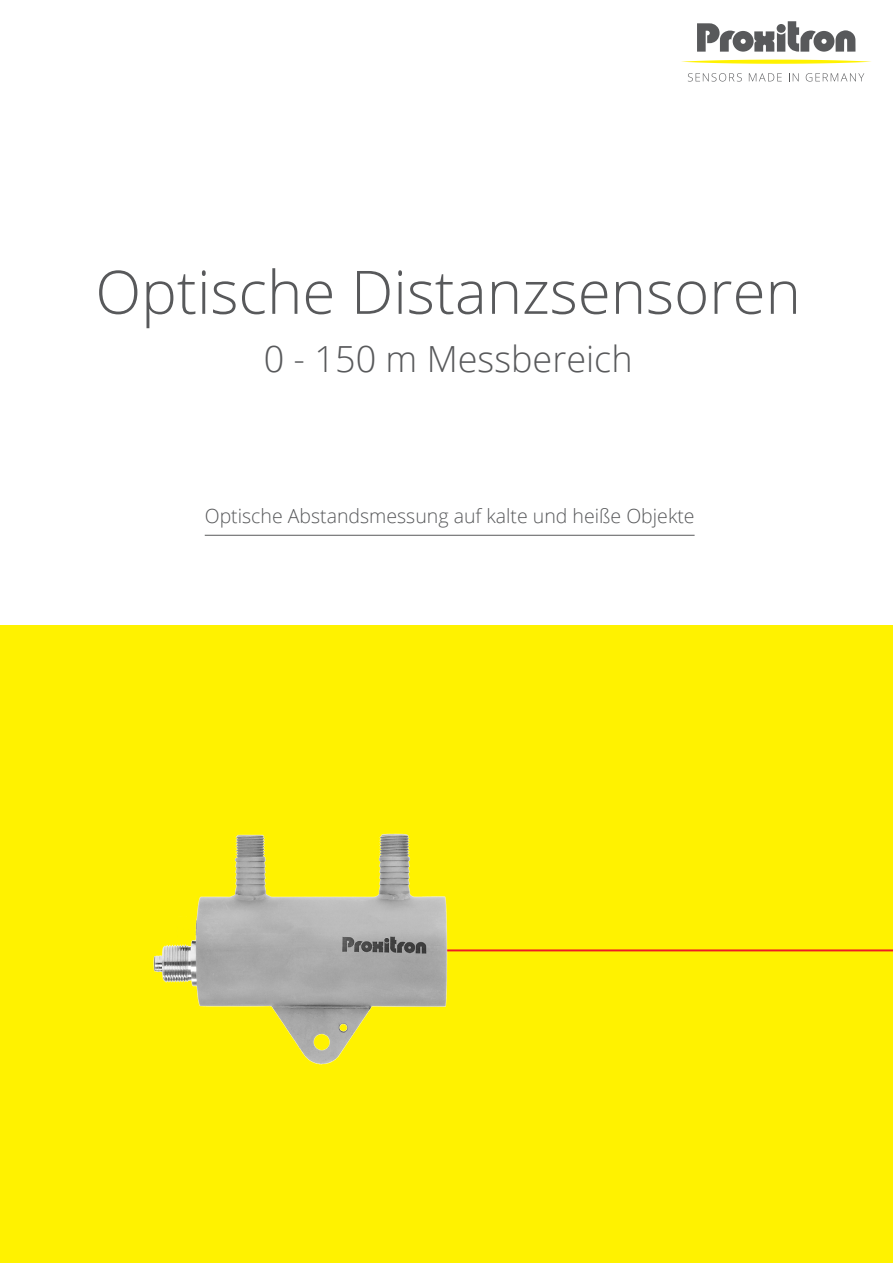
<style>
.page{position:relative;width:893px;height:1263px;background:#fff}
.page>*{position:absolute;margin:0;border:0;box-sizing:border-box;transform-origin:0 0}
.t1{font:300 60px "Open Sans";color:#58595b}
.t2{font:300 36px "Open Sans";color:#58595b}
.t3{font:300 19.5px "Open Sans";color:#58595b}
</style>
<div class="page">
<div style="left:0;top:625px;width:893px;height:638px;background:#fff200"></div>
<svg style="left:688px;top:73px;width:54px;height:9px"></svg>
<svg style="left:749px;top:73px;width:33px;height:8px"></svg>
<svg style="left:789px;top:73px;width:10px;height:8px"></svg>
<svg style="left:806px;top:73px;width:58px;height:9px"></svg>
<svg style="left:681px;top:60px;width:190px;height:4px"></svg>
<svg style="left:697px;top:21px;width:158px;height:31px"></svg>
<hr style="left:205px;top:535px;width:490px;height:1px;background:#58595b">
<hr style="left:275px;top:949px;width:618px;height:2px;background:#ed1d24">
<img style="left:153px;top:834px;width:296px;height:231px">
<h1 class="t1" style="left:95px;top:251px;width:707px">Optische Distanzsensoren</h1>
<h2 class="t2" style="left:264px;top:334px;width:370px">0 - 150 m Messbereich</h2>
<p class="t3" style="left:205px;top:503px;width:491px">Optische Abstandsmessung auf kalte und heiße Objekte</p>
</div>
